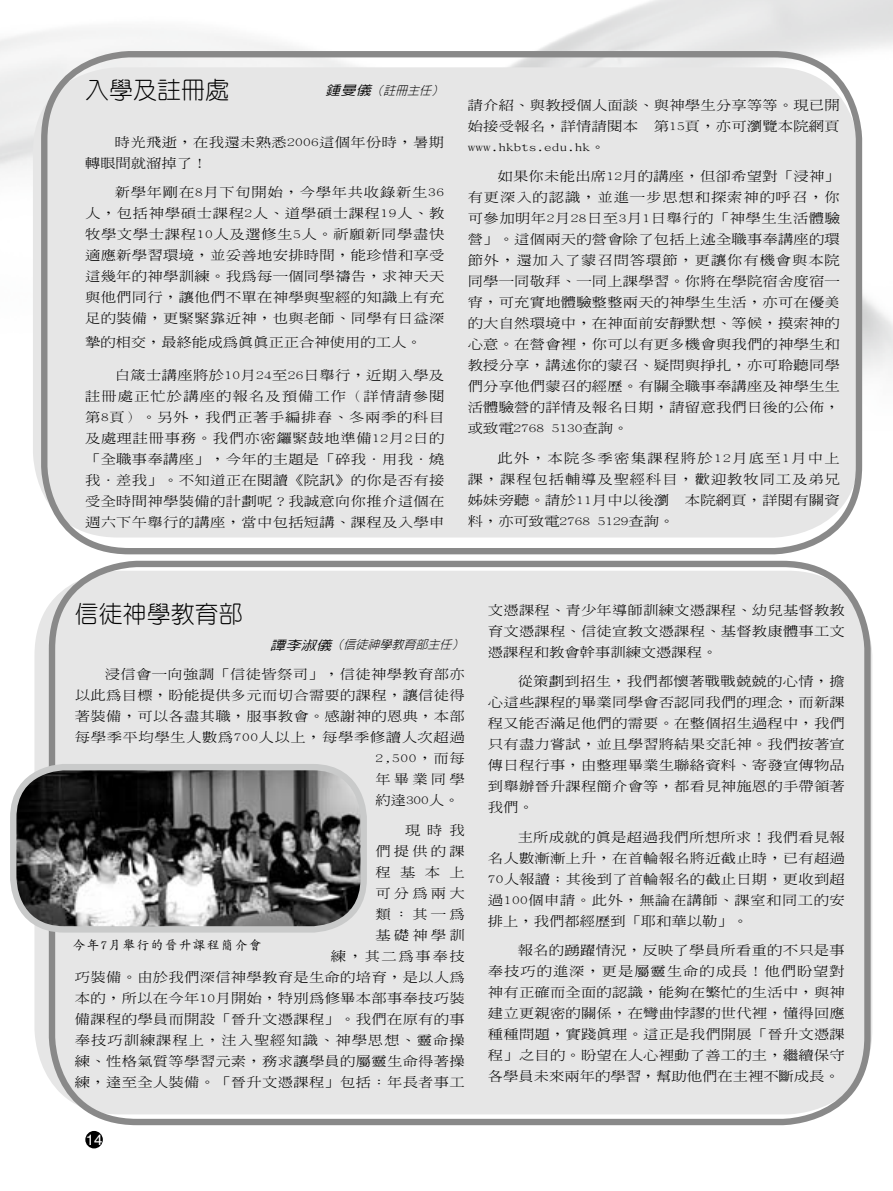
<style>
.page{position:relative;width:893px;height:1191px;background:#fff}
.page>*{position:absolute;margin:0;border:0;box-sizing:border-box;transform-origin:0 0}
.t1{font:300 24px "AR Yuan B5";color:#000}
.t2{font:15px "Helvetica";color:#fff}
.t3{font:300 12.75px/21px "AR Ming B5";letter-spacing:.02em;color:#000;text-align:justify;scale:1.2 1}
.t4{font:300 12.75px "AR Ming B5";letter-spacing:.04em;color:#000;scale:1.2 1}
.t5{font:300 12.75px "AR Ming B5";color:#000;scale:1.2 1}
.t6{font:500 12.75px "AR Kai B5";letter-spacing:.1em;color:#000}
.t7{font:italic 300 12px "AR Hei B5";color:#000}
.s1{font-weight:500;font-size:12.75px}
</style>
<div class="page">
<img style="left:0;top:0;width:893px;height:466px">
<div style="left:33px;top:67px;width:826px;height:470px;background:#e6e6e6;border-radius:85px"></div>
<div style="left:41px;top:51px;width:821px;height:503px;border:6px solid #898989;border-radius:85px"></div>
<div style="left:34px;top:570px;width:838px;height:544px;background:#e6e6e6;border-radius:85px"></div>
<div style="left:49px;top:561px;width:822px;height:564px;border:6px solid #898989;border-radius:85px"></div>
<div style="left:85px;top:1131px;width:18px;height:17px;background:#000;border-radius:50%"></div>
<img style="left:13px;top:767px;width:351px;height:162px;border-radius:51px">
<div style="left:10px;top:764px;width:357px;height:168px;border:6px solid #c9caca;border-radius:51px"></div>
<h1 class="t1" style="left:85px;top:78px;width:145px">入學及註冊處</h1>
<p class="t7" style="left:325px;top:84px;width:123px"><span class="s1">鍾曼儀</span>（註冊主任）</p>
<p class="t3" style="left:85px;top:131px;width:301px;text-indent:30px">時光飛逝，在我還未熟悉2006這個年份時，暑期轉眼間就溜掉了！</p>
<p class="t3" style="left:85px;top:182px;width:301px;text-indent:30px">新學年剛在8月下旬開始，今學年共收錄新生36人，包括神學碩士課程2人、道學碩士課程19人、教牧學文學士課程10人及選修生5人。祈願新同學盡快適應新學習環境，並妥善地安排時間，能珍惜和享受這幾年的神學訓練。我為每一個同學禱告，求神天天與他們同行，讓他們不單在神學與聖經的知識上有充足的裝備，更緊緊靠近神，也與老師、同學有日益深</p>
<p class="t5" style="left:85px;top:335px;width:282px">摯的相交，最終能成為真真正正合神使用的工人。</p>
<p class="t3" style="left:85px;top:364px;width:301px;text-indent:30px">白箴士講座將於10月24至26日舉行，近期入學及註冊處正忙於講座的報名及預備工作（詳情請參閱第8頁）。另外，我們正著手編排春、冬兩季的科目及處理註冊事務。我們亦密鑼緊鼓地準備12月2日的「全職事奉講座」，今年的主題是「碎我．用我．燒我．差我」。不知道正在閱讀《院訊》的你是否有接受全時間神學裝備的計劃呢？我誠意向你推介這個在週六下午舉行的講座，當中包括短講、課程及入學申</p>
<p class="t3" style="left:468px;top:94px;width:312px">請介紹、與教授個人面談、與神學生分享等等。現已開始接受報名，詳情請閱本刋第15頁，亦可瀏覽本院網頁www.hkbts.edu.hk。</p>
<p class="t3" style="left:468px;top:166px;width:312px;text-indent:30px">如果你未能出席12月的講座，但卻希望對「浸神」有更深入的認識，並進一步思想和探索神的呼召，你可參加明年2月28日至3月1日舉行的「神學生生活體驗營」。這個兩天的營會除了包括上述全職事奉講座的環節外，還加入了蒙召問答環節，更讓你有機會與本院同學一同敬拜、一同上課學習。你將在學院宿舍度宿一宵，可充實地體驗整整兩天的神學生生活，亦可在優美的大自然環境中，在神面前安靜默想、等候，摸索神的心意。在營會裡，你可以有更多機會與我們的神學生和教授分享，講述你的蒙召、疑問與掙扎，亦可聆聽同學們分享他們蒙召的經歷。有關全職事奉講座及神學生生活體驗營的詳情及報名日期，請留意我們日後的公佈，或致電2768 5130查詢。</p>
<p class="t3" style="left:468px;top:448px;width:312px;text-indent:30px">此外，本院冬季密集課程將於12月底至1月中上課，課程包括輔導及聖經科目，歡迎教牧同工及弟兄姊妹旁聽。請於11月中以後瀏覧本院網頁，詳閱有關資料，亦可致電2768 5129查詢。</p>
<h1 class="t1" style="left:75px;top:602px;width:169px">信徒神學教育部</h1>
<p class="t7" style="left:270px;top:638px;width:198px"><span class="s1">譚李淑儀</span>（信徒神學教育部主任）</p>
<p class="t3" style="left:105px;top:663px;width:301px">浸信會一向強調「信徒皆祭司」，信徒神學教育部亦</p>
<p class="t3" style="left:75px;top:684px;width:326px">以此為目標，盼能提供多元而切合需要的課程，讓信徒得</p>
<p class="t3" style="left:75px;top:705px;width:326px">著裝備，可以各盡其職，服事教會。感謝神的恩典，本部</p>
<p class="t4" style="left:75px;top:731px;width:326px">每學季平均學生人數為700人以上，每學季修讀人次超過</p>
<p class="t3" style="left:375px;top:747px;width:76px">2,500，而每</p>
<p class="t3" style="left:375px;top:768px;width:76px">年畢業同學</p>
<p class="t3" style="left:375px;top:789px;width:72px">約達300人。</p>
<p class="t3" style="left:75px;top:819px;width:326px;text-align:right">現時我<br>們提供的課<br>程基本上<br>可分為兩大<br>類：其一為<br>基礎神學訓<br>練，其二為事奉技<br>巧裝備。由於我們深信神學教育是生命的培育，是以人為本的，所以在今年10月開始，特別為修畢本部事奉技巧裝備課程的學員而開設「晉升文憑課程」。我們在原有的事奉技巧訓練課程上，注入聖經知識、神學思想、靈命操練、性格氣質等學習元素，務求讓學員的屬靈生命得著操練，達至全人裝備。「晉升文憑課程」包括：年長者事工</p>
<p class="t6" style="left:73px;top:938px;width:190px">今年7月舉行的晉升課程簡介會</p>
<p class="t2" style="left:86px;top:1126px;width:18px">14</p>
<p class="t3" style="left:488px;top:599px;width:299px">文憑課程、青少年導師訓練文憑課程、幼兒基督教教育文憑課程、信徒宣教文憑課程、基督教康體事工文憑課程和教會幹事訓練文憑課程。</p>
<p class="t3" style="left:488px;top:670px;width:299px;text-indent:30px">從策劃到招生，我們都懷著戰戰兢兢的心情，擔心這些課程的畢業同學會否認同我們的理念，而新課程又能否滿足他們的需要。在整個招生過程中，我們只有盡力嘗試，並且學習將結果交託神。我們按著宣傳日程行事，由整理畢業生聯絡資料、寄發宣傳物品到舉辦晉升課程簡介會等，都看見神施恩的手帶領著我們。</p>
<p class="t3" style="left:488px;top:826px;width:299px;text-indent:30px">主所成就的真是超過我們所想所求！我們看見報名人數漸漸上升，在首輪報名將近截止時，已有超過70人報讀；其後到了首輪報名的截止日期，更收到超過100個申請。此外，無論在講師、課室和同工的安排上，我們都經歷到「耶和華以勒」。</p>
<p class="t3" style="left:488px;top:939px;width:299px;text-indent:30px">報名的踴躍情況，反映了學員所看重的不只是事奉技巧的進深，更是屬靈生命的成長！他們盼望對神有正確而全面的認識，能夠在繁忙的生活中，與神建立更親密的關係，在彎曲悖謬的世代裡，懂得回應種種問題，實踐真理。這正是我們開展「晉升文憑課程」之目的。盼望在人心裡動了善工的主，繼續保守各學員未來兩年的學習，幫助他們在主裡不斷成長。</p>
</div>
